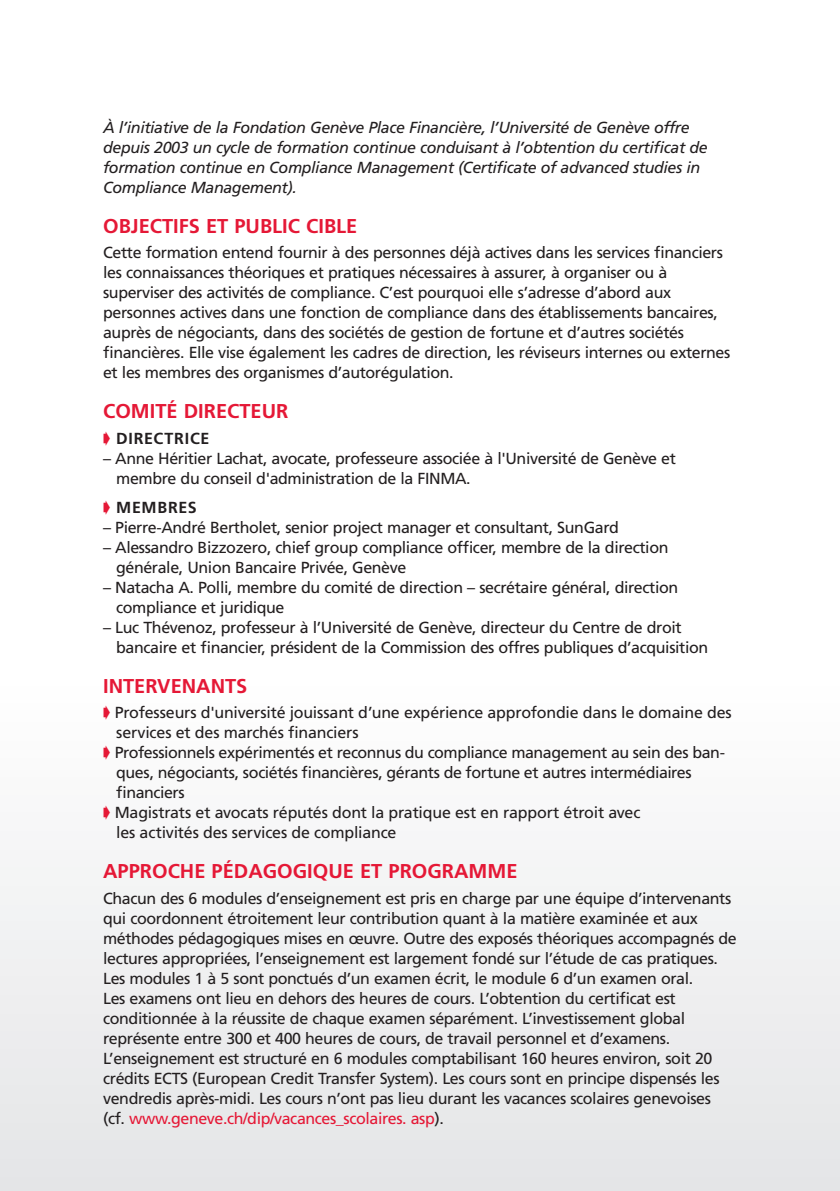
<style>
.page{position:relative;width:840px;height:1191px;background:#fff}
.page>*{position:absolute;margin:0;border:0;box-sizing:border-box;transform-origin:0 0}
.t1{font:700 20px "Frutiger";color:#e51836}
.t2{font:16px/20px "Frutiger";letter-spacing:-.025em;color:#231f20}
.t3{font:italic 16px/20px "Frutiger";letter-spacing:-.025em;color:#231f20}
.t4{font:700 16px "Frutiger";letter-spacing:.045em;color:#231f20}
.s1{color:#e51836}
</style>
<div class="page">
<div style="left:0;top:680px;width:839px;height:511px;background:linear-gradient(to right,#f1f2f3,#f1f2f3)"></div>
<p class="t3" style="left:103px;top:117px;width:605px">À l’initiative de la Fondation Genève Place Financière, l’Université de Genève offre depuis 2003 un cycle de formation continue conduisant à l’obtention du certificat de formation continue en Compliance Management (Certificate of advanced studies in Compliance Management).</p>
<p class="t1" style="left:103px;top:214px;width:255px">OBJECTIFS ET PUBLIC CIBLE</p>
<p class="t2" style="left:103px;top:242px;width:628px">Cette formation entend fournir à des personnes déjà actives dans les services financiers les connaissances théoriques et pratiques nécessaires à assurer, à organiser ou à superviser des activités de compliance. C’est pourquoi elle s’adresse d’abord aux personnes actives dans une fonction de compliance dans des établissements bancaires, auprès de négociants, dans des sociétés de gestion de fortune et d’autres sociétés financières. E lle vise également les cadres de direction, les réviseurs internes ou externes et les membres des organismes d’autorégulation.</p>
<p class="t1" style="left:103px;top:399px;width:187px">COMITÉ DIRECTEUR</p>
<p class="t4" style="left:103px;top:429px;width:108px"><span class="s1">➧</span> DIRECTRICE</p>
<p class="t2" style="left:116px;top:448px;width:561px;text-indent:-13px">– Anne Héritier Lachat, avocate, professeure associée à l'Université de Genève et membre du conseil d'administration de la FIN MA.</p>
<p class="t4" style="left:103px;top:497px;width:95px"><span class="s1">➧</span> MEMBRES</p>
<p class="t2" style="left:103px;top:517px;width:517px">– Pierre-André Bertholet, senior project manager et consultant, SunGard</p>
<p class="t2" style="left:116px;top:537px;width:553px;text-indent:-13px">– Alessandro Bizzozero, chief group compliance officer, membre de la direction générale, Union Bancaire Privée, Genève</p>
<p class="t2" style="left:116px;top:577px;width:563px;text-indent:-13px">– Natacha A. Polli, membre du comité de direction – secrétaire général, direction compliance et juridique</p>
<p class="t2" style="left:116px;top:617px;width:593px;text-indent:-13px">– Luc Thévenoz, professeur à l’Université de Genève, directeur du Centre de droit bancaire et financier, président de la Commission des offres publiques d’acquisition</p>
<p class="t1" style="left:103px;top:674px;width:146px">INTERVENANTS</p>
<p class="t2" style="left:103px;top:702px;width:629px"><span class="s1">➧</span> Professeurs d'université jouissant d’une expérience approfondie dans le domaine des</p>
<p class="t2" style="left:116px;top:722px;width:244px">services et des marchés financiers</p>
<p class="t2" style="left:103px;top:742px;width:623px"><span class="s1">➧</span> Professionnels expérimentés et reconnus du compliance management au sein des ban-</p>
<p class="t2" style="left:116px;top:762px;width:576px">ques, négociants, sociétés financières, gérants de fortune et autres intermédiaires</p>
<p class="t2" style="left:116px;top:782px;width:70px">financiers</p>
<p class="t2" style="left:103px;top:802px;width:538px"><span class="s1">➧</span> Magistrats et avocats réputés dont la pratique est en rapport étroit avec</p>
<p class="t2" style="left:116px;top:822px;width:281px">les activités des services de compliance</p>
<p class="t1" style="left:103px;top:859px;width:415px">APPROCHE PÉDAGOGIQUE ET PROGRAMME</p>
<p class="t2" style="left:103px;top:888px;width:634px">Chacun des 6 modules d’enseignement est pris en charge par une équipe d’intervenants qui coordonnent étroitement leur contribution quant à la matière examinée et aux méthodes pédagogiques mises en œuvre. Outre des exposés théoriques accompagnés de lectures appropriées, l’enseignement est largement fondé sur l’étude de cas pratiques.<br>Les modules 1 à 5 sont ponctués d’un examen écrit, le module 6 d’un examen oral.<br>Les examens ont lieu en dehors des heures de cours. L’obtention du certificat est conditionnée à la réussite de chaque examen séparément. L’investissement global représente entre 300 et 400 heures de cours, de travail personnel et d’examens.<br>L’enseignement est structuré en 6 modules comptabilisant 160 heures environ, soit 20 crédits E CTS (E uropean Credit Transfer System). Les cours sont en principe dispensés les vendredis après-midi. Les cours n’ont pas lieu durant les vacances scolaires genevoises (cf. <span class="s1">www.geneve.ch/dip/vacances_scolaires. asp</span>).</p>
</div>
